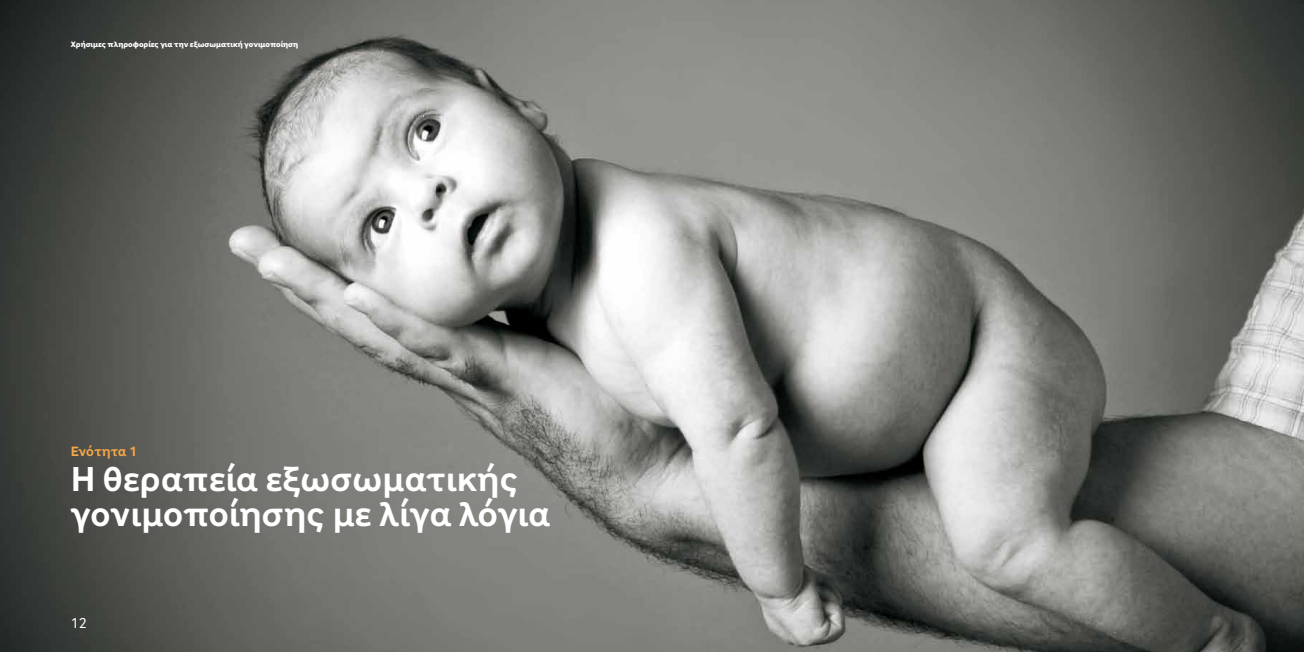
<style>
.page{position:relative;width:1304px;height:652px;background:#fff}
.page>*{position:absolute;margin:0;border:0;box-sizing:border-box;transform-origin:0 0}
.t1{font:700 36px/35px "Inter Face Greek";color:#fff}
.t2{font:15px "Inter Face Greek";color:#fff}
.t3{font:700 14px "Inter Face Greek";letter-spacing:-.015em;color:#f5a748}
.t4{font:8px "Inter Face Greek X Bold";color:#fff}
</style>
<div class="page">
<img style="left:0;top:0;width:1304px;height:652px">
<p class="t4" style="left:71px;top:39px;width:229px">Χρήσιμες πληροφορίες για την εξωσωματική γονιμοποίηση</p>
<h3 class="t3" style="left:71px;top:443px;width:68px">Ενότητα 1</h3>
<h1 class="t1" style="left:71px;top:462px;width:481px">H θεραπεία εξωσωματικής γονιμοποίησης με λίγα λόγια</h1>
<h2 class="t2" style="left:71px;top:614px;width:18px">12</h2>
</div>
